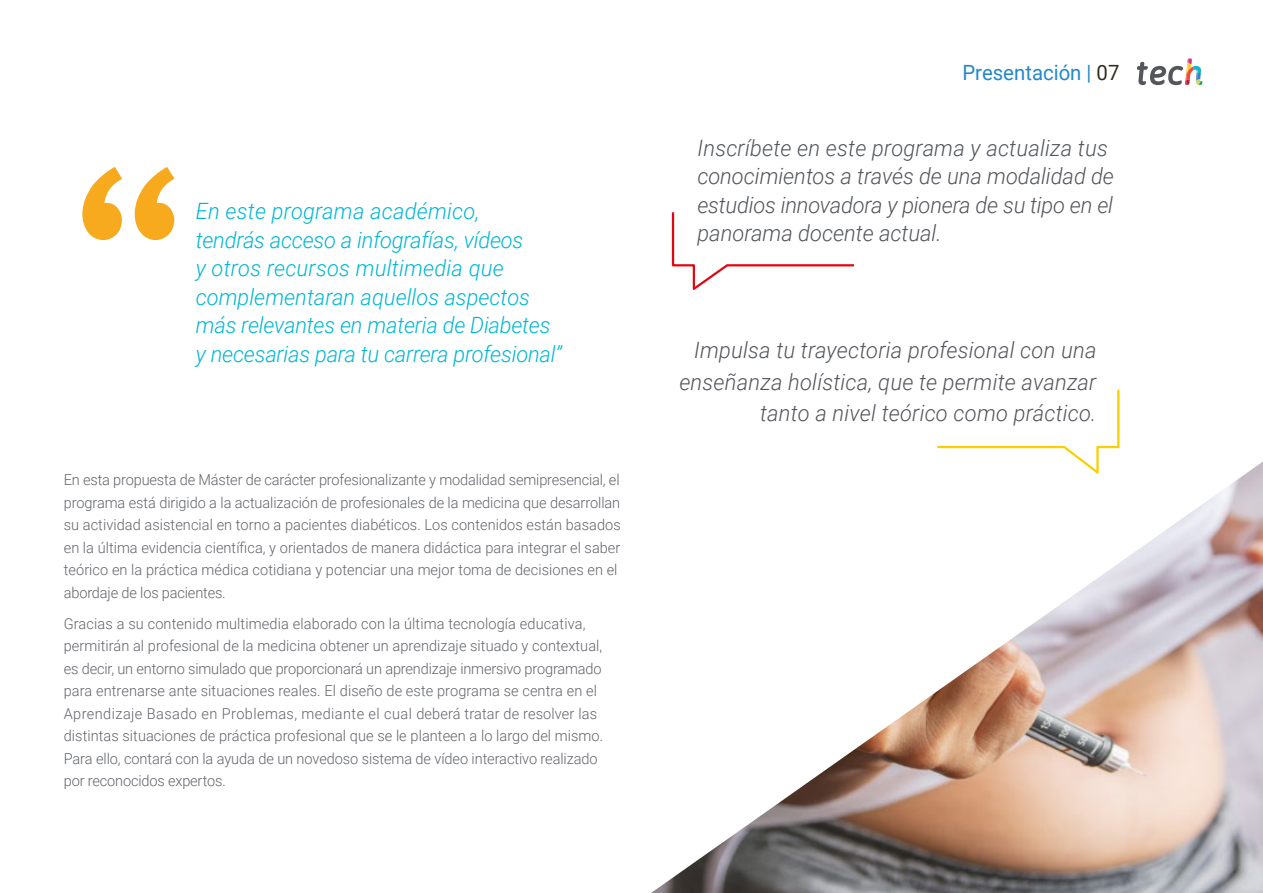
<style>
.page{position:relative;width:1263px;height:893px;background:#fff}
.page>*{position:absolute;margin:0;border:0;box-sizing:border-box;transform-origin:0 0}
.t1{font:italic 300 22.5px/28.5px "Roboto";letter-spacing:.01em;color:#52555b;text-align:right}
.t2{font:italic 300 22.5px/28.5px "Roboto";letter-spacing:-.01em;color:#00b7d1}
.t3{font:21px "Roboto";color:#2488c9}
.t4{font:300 15px/22.5px "Roboto";letter-spacing:.005em;color:#61646a}
.s1{color:#312e20}
</style>
<div class="page">
<svg style="left:1137px;top:58px;width:65px;height:28px"></svg>
<svg style="left:82px;top:167px;width:93px;height:73px"></svg>
<svg style="left:937px;top:389px;width:183px;height:72px"></svg>
<img style="left:651px;top:461px;width:612px;height:432px">
<svg style="left:671px;top:212px;width:183px;height:78px"></svg>
<h1 class="t2" style="left:196px;top:196px;width:368px">En este programa académico,<br>tendrás acceso a infografías, vídeos<br>y otros recursos multimedia que complementaran aquellos aspectos más relevantes en materia de Diabetes y necesarias para tu carrera profesional”</h1>
<p class="t4" style="left:64px;top:468px;width:558px">En esta propuesta de Máster de carácter profesionalizante y modalidad semipresencial, el programa está dirigido a la actualización de profesionales de la medicina que desarrollan su actividad asistencial en torno a pacientes diabéticos. Los contenidos están basados en la última evidencia científica, y orientados de manera didáctica para integrar el saber teórico en la práctica médica cotidiana y potenciar una mejor toma de decisiones en el abordaje de los pacientes.</p>
<p class="t4" style="left:64px;top:612px;width:541px">Gracias a su contenido multimedia elaborado con la última tecnología educativa, permitirán al profesional de la medicina obtener un aprendizaje situado y contextual, es decir, un entorno simulado que proporcionará un aprendizaje inmersivo programado para entrenarse ante situaciones reales. El diseño de este programa se centra en el Aprendizaje Basado en Problemas, mediante el cual deberá tratar de resolver las distintas situaciones de práctica profesional que se le planteen a lo largo del mismo.<br>Para ello, contará con la ayuda de un novedoso sistema de vídeo interactivo realizado por reconocidos expertos.</p>
<h2 class="t3" style="left:962px;top:57px;width:159px">Presentación | <span class="s1">07</span></h2>
<h1 class="t1" style="left:697px;top:133px;width:418px;text-align:left">Inscríbete en este programa y actualiza tus conocimientos a través de una modalidad de estudios innovadora y pionera de su tipo en el panorama docente actual.</h1>
<h1 class="t1" style="left:679px;top:334px;width:419px;line-height:31.5px">Impulsa tu trayectoria profesional con una enseñanza holística, que te permite avanzar tanto a nivel teórico como práctico.</h1>
</div>
